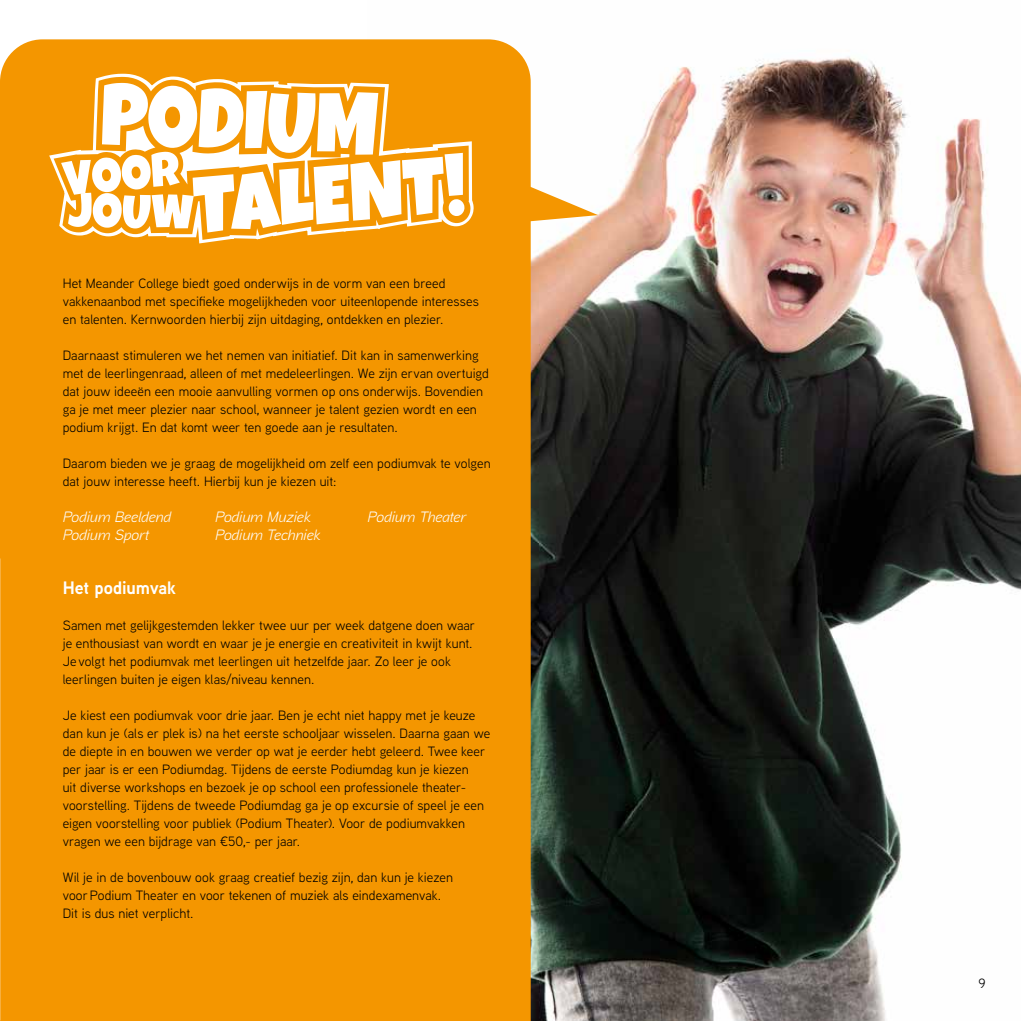
<style>
.page{position:relative;width:1021px;height:1021px;background:#fff}
.page>*{position:absolute;margin:0;border:0;box-sizing:border-box;transform-origin:0 0}
.t1{font:700 18px "Aaux Next";letter-spacing:-.01em;color:#fff}
.t2{font:italic 15px/18px "Aaux Next Wide";letter-spacing:-.015em;color:#fff}
.t3{font:13.5px/18px "Aaux Next";letter-spacing:.005em;color:#000}
</style>
<div class="page">
<img style="left:530px;top:57px;width:490px;height:963px">
<div style="left:0;top:39px;width:530px;height:981px;background:#f49600"></div>
<div style="left:46px;top:71px;width:431px;height:175px;background:#f49600"></div>
<svg style="left:54px;top:77px;width:416px;height:163px;background:#f5a729"></svg>
<svg style="left:61px;top:83px;width:403px;height:149px"></svg>
<svg style="left:521px;top:183px;width:77px;height:39px"></svg>
<p class="t3" style="left:63px;top:274px;width:417px">Het Meander College biedt goed onderwijs in de vorm van een breed vakkenaanbod met specifieke mogelijkheden voor uiteenlopende interesses en talenten. Kernwoorden hierbij zijn uitdaging, ontdekken en plezier.</p>
<p class="t3" style="left:63px;top:346px;width:427px">Daarnaast stimuleren we het nemen van initiatief. Dit kan in samenwerking met de leerlingenraad, alleen of met medeleerlingen. We zijn ervan overtuigd dat jouw ideeën een mooie aanvulling vormen op ons onderwijs. Bovendien ga je met meer plezier naar school, wanneer je talent gezien wordt en een podium krijgt. En dat komt weer ten goede aan je resultaten.</p>
<p class="t3" style="left:63px;top:454px;width:429px">Daarom bieden we je graag de mogelijkheid om zelf een podiumvak te volgen dat jouw interesse heeft. Hierbij kun je kiezen uit:</p>
<p class="t2" style="left:63px;top:507px;width:110px">Podium Beeldend<br>Podium Sport</p>
<h1 class="t1" style="left:63px;top:575px;width:115px">Het podiumvak</h1>
<p class="t3" style="left:63px;top:616px;width:414px">Samen met gelijkgestemden lekker twee uur per week datgene doen waar je enthousiast van wordt en waar je je energie en creativiteit in kwijt kunt.<br>Je volgt het podiumvak met leerlingen uit hetzelfde jaar. Zo leer je ook leerlingen buiten je eigen klas/niveau kennen.</p>
<p class="t3" style="left:63px;top:706px;width:429px">Je kiest een podiumvak voor drie jaar. Ben je echt niet happy met je keuze dan kun je (als er plek is) na het eerste schooljaar wisselen. Daarna gaan we de diepte in en bouwen we verder op wat je eerder hebt geleerd. Twee keer per jaar is er een Podiumdag. Tijdens de eerste Podiumdag kun je kiezen<br>uit diverse workshops en bezoek je op school een professionele theater--- voorstelling. Tijdens de tweede Podiumdag ga je op excursie of speel je een eigen voorstelling voor publiek (Podium Theater). Voor de podiumvakken vragen we een bijdrage van €50,- per jaar.</p>
<p class="t3" style="left:63px;top:868px;width:392px">Wil je in de bovenbouw ook graag creatief bezig zijn, dan kun je kiezen voor Podium Theater en voor tekenen of muziek als eindexamenvak.<br>Dit is dus niet verplicht.</p>
<p class="t2" style="left:215px;top:507px;width:107px">Podium Muziek<br>Podium Techniek</p>
<p class="t2" style="left:367px;top:507px;width:100px">Podium Theater</p>
<p class="t3" style="left:978px;top:973px;width:9px">9</p>
</div>
